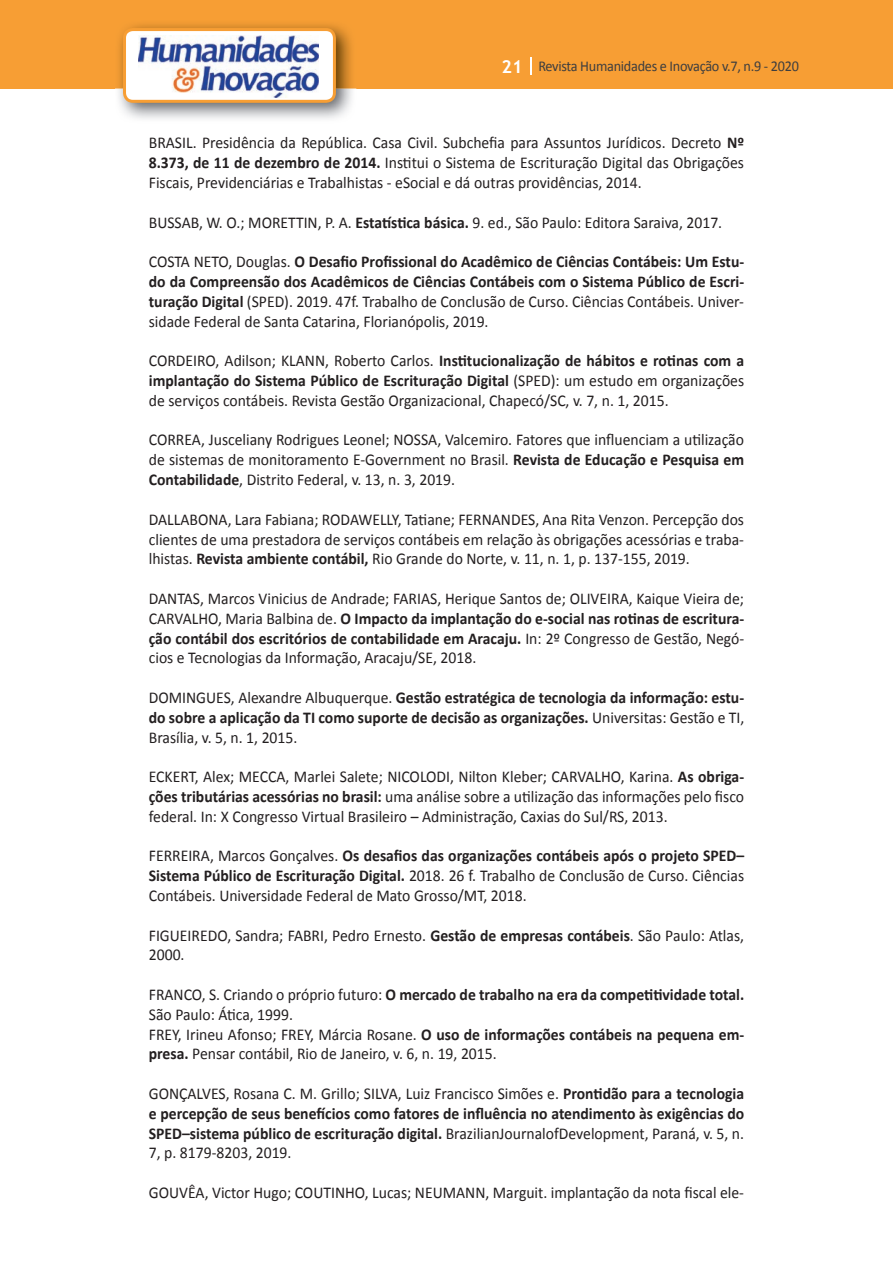
<style>
.page{position:relative;width:893px;height:1263px;background:#fff}
.page>*{position:absolute;margin:0;border:0;box-sizing:border-box;transform-origin:0 0}
.t1{font:16.5px/19.8px "Calibri";color:#231f20;text-align:justify;scale:.95 1}
.t2{font:700 16.5px/19.8px "Calibri";color:#231f20;text-align:justify;scale:.95 1}
.t3{font:15px "Calibri";letter-spacing:-.02em;color:#3e3e3f;scale:.95 1}
.s1{font-family:"Trebuchet MS";font-weight:700;font-size:18px;color:#fff}
.s2{font-weight:700}
.s3{font-weight:400}
</style>
<div class="page">
<div style="left:0;top:0;width:893px;height:88px;background:#f79e34"></div>
<svg style="left:530px;top:57px;width:2px;height:18px"></svg>
<img style="left:115px;top:24px;width:241px;height:95px">
<svg style="left:123px;top:28px;width:213px;height:75px"></svg>
<p class="t3" style="left:501px;top:57px;width:315px"><span class="s1">21</span> Revista Humanidades e Inovação v.7, n.9 - 2020</p>
<p class="t1" style="left:149px;top:133px;width:628px">BRASIL. Presidência da República. Casa Civil. Subchefia para Assuntos Jurídicos. Decreto <span class="s2">Nº 8.373, de 11 de dezembro de 2014.</span> Institui o Sistema de Escrituração Digital das Obrigações Fiscais, Previdenciárias e Trabalhistas - eSocial e dá outras providências, 2014.</p>
<p class="t1" style="left:149px;top:212px;width:605px">BUSSAB, W. O.; MORETTIN, P. A. <span class="s2">Estatística básica.</span> 9. ed., São Paulo: Editora Saraiva, 2017.</p>
<p class="t2" style="left:149px;top:252px;width:628px"><span class="s3">COSTA NETO, Douglas.</span> O Desafio Profissional do Acadêmico de Ciências Contábeis: Um Estu&shy;do da Compreensão dos Acadêmicos de Ciências Contábeis com o Sistema Público de Escri&shy;turação Digital <span class="s3">(SPED). 2019. 47f. Trabalho de Conclusão de Curso. Ciências Contábeis. Univer&shy;sidade Federal de Santa Catarina, Florianópolis, 2019.</span></p>
<p class="t1" style="left:149px;top:351px;width:628px">CORDEIRO, Adilson; KLANN, Roberto Carlos. <span class="s2">Institucionalização de hábitos e rotinas com a implantação do Sistema Público de Escrituração Digital</span> (SPED): um estudo em organizações de serviços contábeis. Revista Gestão Organizacional, Chapecó/SC, v. 7, n. 1, 2015.</p>
<p class="t1" style="left:149px;top:430px;width:628px">CORREA, Jusceliany Rodrigues Leonel; NOSSA, Valcemiro. Fatores que influenciam a utilização de sistemas de monitoramento E-Government no Brasil. <span class="s2">Revista de Educação e Pesquisa em Contabilidade</span>, Distrito Federal, v. 13, n. 3, 2019.</p>
<p class="t1" style="left:149px;top:509px;width:628px">DALLABONA, Lara Fabiana; RODAWELLY, Tatiane; FERNANDES, Ana Rita Venzon. Percepção dos clientes de uma prestadora de serviços contábeis em relação às obrigações acessórias e traba&shy;lhistas. <span class="s2">Revista ambiente contábil,</span> Rio Grande do Norte, v. 11, n. 1, p. 137-155, 2019.</p>
<p class="t1" style="left:149px;top:589px;width:628px">DANTAS, Marcos Vinicius de Andrade; FARIAS, Herique Santos de; OLIVEIRA, Kaique Vieira de; CARVALHO, Maria Balbina de. <span class="s2">O Impacto da implantação do e-social nas rotinas de escritura&shy;ção contábil dos escritórios de contabilidade em Aracaju.</span> In: 2º Congresso de Gestão, Negó&shy;cios e Tecnologias da Informação, Aracaju/SE, 2018.</p>
<p class="t2" style="left:149px;top:687px;width:628px"><span class="s3">DOMINGUES, Alexandre Albuquerque.</span> Gestão estratégica de tecnologia da informação: estu&shy;do sobre a aplicação da TI como suporte de decisão as organizações. <span class="s3">Universitas: Gestão e TI, Brasília, v. 5, n. 1, 2015.</span></p>
<p class="t1" style="left:149px;top:767px;width:628px">ECKERT, Alex; MECCA, Marlei Salete; NICOLODI, Nilton Kleber; CARVALHO, Karina. <span class="s2">As obriga&shy;ções tributárias acessórias no brasil:</span> uma análise sobre a utilização das informações pelo fisco federal. In: X Congresso Virtual Brasileiro – Administração, Caxias do Sul/RS, 2013.</p>
<p class="t1" style="left:149px;top:846px;width:628px">FERREIRA, Marcos Gonçalves. <span class="s2">Os desafios das organizações contábeis após o projeto SPED– Sistema Público de Escrituração Digital.</span> 2018. 26 f. Trabalho de Conclusão de Curso. Ciências Contábeis. Universidade Federal de Mato Grosso/MT, 2018.</p>
<p class="t1" style="left:149px;top:925px;width:628px">FIGUEIREDO, Sandra; FABRI, Pedro Ernesto. <span class="s2">Gestão de empresas contábeis</span>. São Paulo: Atlas,<br>2000.</p>
<p class="t1" style="left:149px;top:985px;width:628px;text-align:left">FRANCO, S. Criando o próprio futuro: <span class="s2">O mercado de trabalho na era da competitividade total.<br></span>São Paulo: Ática, 1999.<br>FREY, Irineu Afonso; FREY, Márcia Rosane. <span class="s2">O uso de informações contábeis na pequena em&shy;presa.</span> Pensar contábil, Rio de Janeiro, v. 6, n. 19, 2015.</p>
<p class="t2" style="left:149px;top:1083px;width:628px"><span class="s3">GONÇALVES, Rosana C. M. Grillo; SILVA, Luiz Francisco Simões e.</span> Prontidão para a tecnologia e percepção de seus benefícios como fatores de influência no atendimento às exigências do SPED–sistema público de escrituração digital. <span class="s3">BrazilianJournalofDevelopment, Paraná, v. 5, n.<br>7, p. 8179-8203, 2019.</span></p>
<p class="t1" style="left:149px;top:1183px;width:628px">GOUVÊA, Victor Hugo; COUTINHO, Lucas; NEUMANN, Marguit. implantação da nota fiscal ele-</p>
</div>
